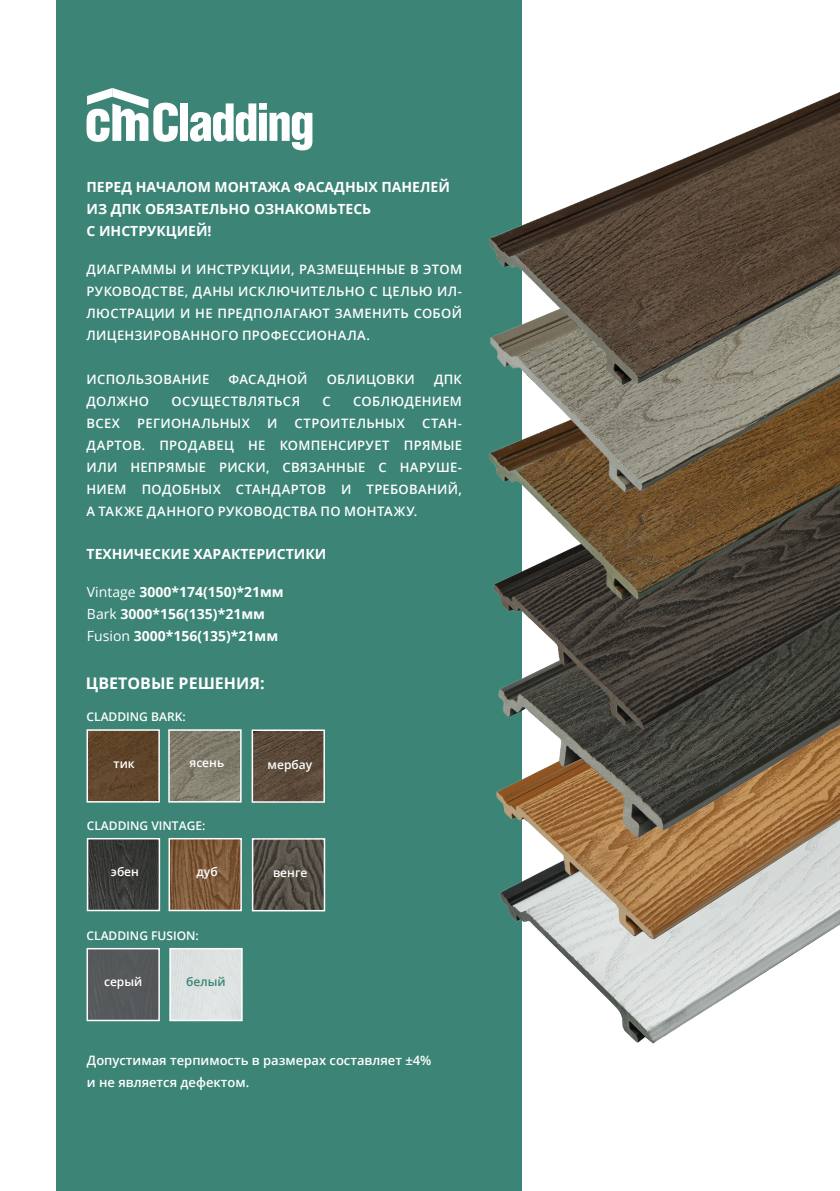
<style>
.page{position:relative;width:840px;height:1191px;background:#fff}
.page>*{position:absolute;margin:0;border:0;box-sizing:border-box;transform-origin:0 0}
.t1{font:700 16px "Open Sans";color:#fff}
.t2{font:700 14px/22px "Open Sans";color:#fff}
.t3{font:600 13px/22px "Open Sans";letter-spacing:.02em;color:#fff;text-align:justify}
.t4{font:600 13px/22px "Open Sans";color:#fff}
.t5{font:600 12px "Open Sans";color:#fff}
.t6{font:600 12px "Open Sans";color:#3b8476}
.s1{font-weight:400}
</style>
<div class="page">
<div style="left:57px;top:0;width:465px;height:1191px;background:#3b8476"></div>
<svg style="left:86px;top:88px;width:92px;height:54px"></svg>
<div style="left:180px;top:103px;width:8px;height:38px;background:#fff"></div>
<svg style="left:190px;top:103px;width:122px;height:47px"></svg>
<img style="left:171px;top:732px;width:67px;height:67px">
<div style="left:168px;top:729px;width:73px;height:73px;border:2px solid #fff"></div>
<img style="left:254px;top:732px;width:68px;height:67px">
<div style="left:251px;top:729px;width:74px;height:73px;border:2px solid #fff"></div>
<img style="left:89px;top:732px;width:68px;height:67px">
<div style="left:86px;top:729px;width:74px;height:73px;border:2px solid #fff"></div>
<img style="left:171px;top:841px;width:68px;height:67px">
<div style="left:168px;top:838px;width:74px;height:73px;border:2px solid #fff"></div>
<img style="left:255px;top:841px;width:67px;height:67px">
<div style="left:252px;top:838px;width:73px;height:73px;border:2px solid #fff"></div>
<img style="left:90px;top:841px;width:67px;height:67px">
<div style="left:87px;top:838px;width:73px;height:73px;border:2px solid #fff"></div>
<div style="left:89px;top:951px;width:68px;height:67px;background:#55595a"></div>
<div style="left:86px;top:948px;width:74px;height:73px;border:2px solid #fff"></div>
<div style="left:172px;top:951px;width:67px;height:67px;background:#dee3e2"></div>
<div style="left:169px;top:948px;width:73px;height:73px;border:2px solid #fff"></div>
<img style="left:548px;top:940px;width:268px;height:104px">
<img style="left:499px;top:843px;width:340px;height:97px">
<img style="left:496px;top:750px;width:343px;height:93px">
<img style="left:498px;top:614px;width:341px;height:136px">
<img style="left:494px;top:497px;width:345px;height:117px">
<img style="left:489px;top:400px;width:350px;height:97px">
<img style="left:489px;top:92px;width:350px;height:308px">
<p class="t2" style="left:86px;top:175px;width:364px">ПЕРЕД НАЧАЛОМ МОНТАЖА ФАСАДНЫХ ПАНЕЛЕЙ<br>ИЗ ДПК ОБЯЗАТЕЛЬНО ОЗНАКОМЬТЕСЬ<br>С ИНСТРУКЦИЕЙ!</p>
<p class="t3" style="left:86px;top:258px;width:377px">ДИАГРАММЫ И ИНСТРУКЦИИ, РАЗМЕЩЕННЫЕ В ЭТОМ РУКОВОДСТВЕ, ДАНЫ ИСКЛЮЧИТЕЛЬНО С ЦЕЛЬЮ ИЛ-ЛЮСТРАЦИИ И НЕ ПРЕДПОЛАГАЮТ ЗАМЕНИТЬ СОБОЙ ЛИЦЕНЗИРОВАННОГО ПРОФЕССИОНАЛА.</p>
<p class="t3" style="left:86px;top:368px;width:124px">ИСПОЛЬЗОВАНИЕ</p>
<p class="t3" style="left:228px;top:368px;width:80px">ФАСАДНОЙ</p>
<p class="t3" style="left:326px;top:368px;width:90px">ОБЛИЦОВКИ</p>
<p class="t3" style="left:434px;top:368px;width:29px">ДПК</p>
<p class="t3" style="left:86px;top:390px;width:64px">ДОЛЖНО</p>
<p class="t3" style="left:171px;top:390px;width:130px">ОСУЩЕСТВЛЯТЬСЯ</p>
<p class="t3" style="left:322px;top:390px;width:10px">С</p>
<p class="t3" style="left:353px;top:390px;width:110px">СОБЛЮДЕНИЕМ</p>
<p class="t3" style="left:86px;top:412px;width:35px">ВСЕХ</p>
<p class="t3" style="left:137px;top:412px;width:114px">РЕГИОНАЛЬНЫХ</p>
<p class="t3" style="left:267px;top:412px;width:12px">И</p>
<p class="t3" style="left:294px;top:412px;width:112px">СТРОИТЕЛЬНЫХ</p>
<p class="t3" style="left:86px;top:412px;width:377px;text-indent:335px">СТАН-ДАРТОВ. ПРОДАВЕЦ НЕ КОМПЕНСИРУЕТ ПРЯМЫЕ ИЛИ НЕПРЯМЫЕ РИСКИ, СВЯЗАННЫЕ С НАРУШЕ-НИЕМ ПОДОБНЫХ СТАНДАРТОВ И ТРЕБОВАНИЙ, А ТАКЖЕ ДАННОГО РУКОВОДСТВА ПО МОНТАЖУ.</p>
<p class="t2" style="left:86px;top:543px;width:241px">ТЕХНИЧЕСКИЕ ХАРАКТЕРИСТИКИ</p>
<p class="t2" style="left:87px;top:581px;width:198px"><span class="s1">Vintage</span> 3000*174(150)*21мм<br><span class="s1">Bark</span> 3000*156(135)*21мм<br><span class="s1">Fusion</span> 3000*156(135)*21мм</p>
<p class="t1" style="left:86px;top:671px;width:180px">ЦВЕТОВЫЕ РЕШЕНИЯ:</p>
<p class="t5" style="left:86px;top:708px;width:101px">CLADDING BARK:</p>
<p class="t5" style="left:113px;top:755px;width:23px">тик</p>
<p class="t5" style="left:267px;top:756px;width:46px">мербау</p>
<p class="t5" style="left:189px;top:755px;width:36px">ясень</p>
<p class="t5" style="left:87px;top:817px;width:120px">CLADDING VINTAGE:</p>
<p class="t5" style="left:111px;top:863px;width:30px">эбен</p>
<p class="t5" style="left:196px;top:863px;width:23px">дуб</p>
<p class="t5" style="left:273px;top:864px;width:36px">венге</p>
<p class="t5" style="left:86px;top:927px;width:114px">CLADDING FUSION:</p>
<p class="t5" style="left:104px;top:973px;width:40px">серый</p>
<p class="t6" style="left:186px;top:973px;width:41px">белый</p>
<p class="t4" style="left:87px;top:1049px;width:346px">Допустимая терпимость в размерах составляет ±4% и не является дефектом.</p>
</div>
